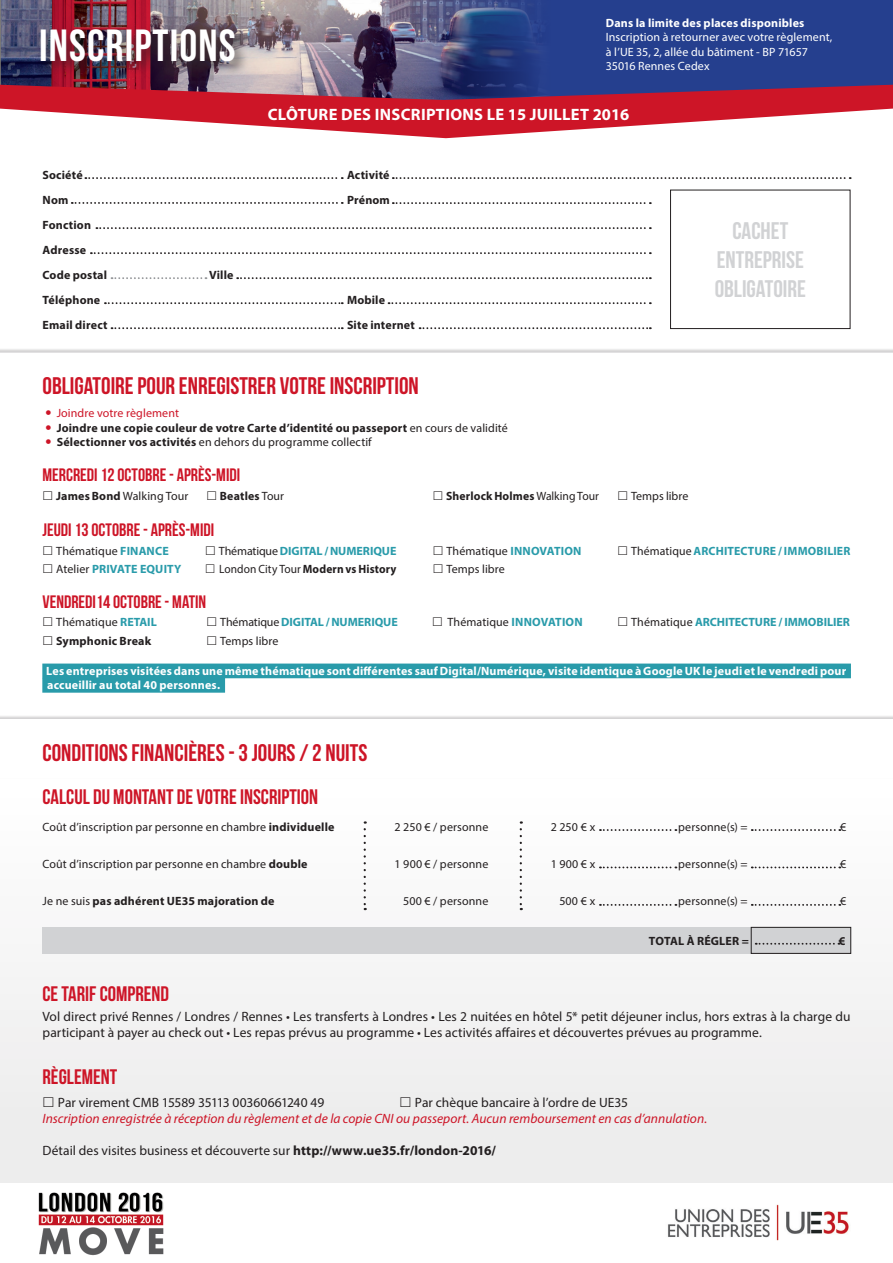
<style>
.page{position:relative;width:893px;height:1263px;background:#fff}
.page>*{position:absolute;margin:0;border:0;box-sizing:border-box;transform-origin:0 0}
.t1{font:700 45px "Bebas Neue";letter-spacing:.025em;color:#fff}
.t2{font:700 24px "Bebas Neue";color:#cd1527}
.t3{font:700 24px "Bebas Neue";color:#d1d2d4}
.t4{font:700 21px "Bebas Neue";color:#cd1527}
.t5{font:700 18px "Bebas Neue";color:#cd1527}
.t6{font:700 16.5px "Myriad Pro";letter-spacing:.02em;color:#fff}
.Style_de_paragraphe{font:13.5px/16.2px "Myriad Pro";letter-spacing:.005em;color:#231f20}
.Style_de_paragraphe-2{font:italic 13.5px "Myriad Pro";color:#cd1527}
.Style_de_paragraphe-3{font:12px "Myriad Pro";letter-spacing:.01em;color:#231f20}
.Style_de_paragraphe-4{font:700 12px "Myriad Pro";letter-spacing:.015em;color:#231f20}
.Style_de_paragraphe-5{font:700 12px/14.4px "Myriad Pro";letter-spacing:.015em;color:#fff}
.Style_de_paragraphe-6{font:700 12px "Myriad Pro";color:#299baa}
.Style_de_paragraphe-7{font:12px "Myriad Pro";letter-spacing:.005em;color:#fff}
.Style_de_paragraphe-8{font:700 12px "Myriad Pro";letter-spacing:.015em;color:#231f20;scale:.95 1}
.Style_de_paragraphe-9{font:12px "Myriad Pro";letter-spacing:.005em;color:#cd1527}
.s1{font-weight:400}
.s2{font-weight:700}
.s3{font-weight:700;color:#299baa}
.s4{font-weight:400;color:#231f20}
.s5{color:#299baa}
</style>
<div class="page">
<img style="left:1px;top:0;width:325px;height:85px">
<svg style="left:326px;top:0;width:567px;height:85px;fill:#253f8e"></svg>
<svg style="left:0;top:85px;width:893px;height:53px;fill:#cd1527"></svg>
<div style="left:38px;top:26px;width:212px;height:50px;background:#231f20;opacity:.6"></div>
<img style="left:668px;top:1204px;width:181px;height:37px">
<img style="left:38px;top:1192px;width:126px;height:63px">
<div style="left:0;top:348px;width:893px;height:64px;background:#231f20;opacity:.2"></div>
<svg style="left:0;top:353px;width:893px;height:59px"></svg>
<div style="left:0;top:715px;width:893px;height:63px;background:#231f20;opacity:.2"></div>
<svg style="left:0;top:719px;width:893px;height:47px"></svg>
<div style="left:0;top:766px;width:893px;height:416px;background:#f4f4f4"></div>
<div style="left:670px;top:190px;width:180px;height:139px;border:1px solid #231f20"></div>
<div style="left:43px;top:927px;width:808px;height:26px;background:#d1d2d4"></div>
<svg style="left:364px;top:821px;width:2px;height:89px"></svg>
<svg style="left:520px;top:821px;width:2px;height:89px"></svg>
<div style="left:751px;top:927px;width:100px;height:27px;border:1px solid #231f20"></div>
<svg style="left:85px;top:177px;width:258px;height:2px"></svg>
<svg style="left:72px;top:202px;width:271px;height:2px"></svg>
<svg style="left:112px;top:277px;width:94px;height:2px"></svg>
<svg style="left:105px;top:302px;width:238px;height:2px"></svg>
<svg style="left:112px;top:327px;width:231px;height:2px"></svg>
<svg style="left:393px;top:177px;width:458px;height:2px"></svg>
<svg style="left:393px;top:202px;width:258px;height:2px"></svg>
<svg style="left:237px;top:277px;width:414px;height:2px"></svg>
<svg style="left:389px;top:302px;width:262px;height:2px"></svg>
<svg style="left:420px;top:327px;width:231px;height:2px"></svg>
<svg style="left:96px;top:227px;width:555px;height:2px"></svg>
<svg style="left:91px;top:252px;width:560px;height:2px"></svg>
<svg style="left:600px;top:829px;width:76px;height:2px"></svg>
<svg style="left:752px;top:829px;width:88px;height:2px"></svg>
<svg style="left:600px;top:866px;width:76px;height:2px"></svg>
<svg style="left:752px;top:866px;width:88px;height:2px"></svg>
<svg style="left:600px;top:904px;width:76px;height:2px"></svg>
<svg style="left:752px;top:904px;width:88px;height:2px"></svg>
<svg style="left:756px;top:943px;width:83px;height:2px"></svg>
<div style="left:42px;top:663px;width:809px;height:15px;background:#299baa"></div>
<div style="left:42px;top:678px;width:183px;height:15px;background:#299baa"></div>
<p class="t1" style="left:39px;top:21px;width:198px">INSCRIPTIONS</p>
<p class="Style_de_paragraphe-5" style="left:606px;top:15px;width:200px">Dans la limite des places disponibles</p>
<p class="Style_de_paragraphe-7" style="left:606px;top:30px;width:228px">Inscription à retourner avec votre règlement,</p>
<p class="Style_de_paragraphe-7" style="left:606px;top:44px;width:203px">à l’UE 35, 2, allée du bâtiment - BP 71657</p>
<p class="Style_de_paragraphe-7" style="left:606px;top:59px;width:105px">35016 Rennes Cedex</p>
<p class="t6" style="left:268px;top:103px;width:363px">CLÔTURE DES INSCRIPTIONS LE 15 JUILLET 2016</p>
<p class="Style_de_paragraphe-4" style="left:43px;top:167px;width:42px">Société</p>
<p class="Style_de_paragraphe-4" style="left:347px;top:167px;width:44px">Activité</p>
<p class="Style_de_paragraphe-4" style="left:43px;top:192px;width:27px">Nom</p>
<p class="Style_de_paragraphe-4" style="left:347px;top:192px;width:44px">Prénom</p>
<p class="Style_de_paragraphe-4" style="left:43px;top:217px;width:50px">Fonction</p>
<p class="Style_de_paragraphe-4" style="left:43px;top:242px;width:45px">Adresse</p>
<p class="Style_de_paragraphe-4" style="left:43px;top:267px;width:66px">Code postal</p>
<p class="Style_de_paragraphe-4" style="left:209px;top:267px;width:26px">Ville</p>
<p class="Style_de_paragraphe-4" style="left:43px;top:292px;width:59px">Téléphone</p>
<p class="Style_de_paragraphe-4" style="left:347px;top:292px;width:40px">Mobile</p>
<p class="Style_de_paragraphe-4" style="left:43px;top:317px;width:66px">Email direct</p>
<p class="Style_de_paragraphe-4" style="left:347px;top:317px;width:69px">Site internet</p>
<p class="t2" style="left:43px;top:373px;width:378px">OBLIGATOIRE POUR ENREGISTRER VOTRE INSCRIPTION</p>
<p class="Style_de_paragraphe-9" style="left:57px;top:406px;width:124px">Joindre votre règlement</p>
<p class="Style_de_paragraphe-4" style="left:57px;top:420px;width:453px">Joindre une copie couleur de votre Carte d’identité ou passeport <span class="s1">en cours de validité</span></p>
<p class="Style_de_paragraphe-3" style="left:57px;top:434px;width:317px"><span class="s2">Sélectionner vos activités</span> en dehors du programme collectif</p>
<p class="t5" style="left:43px;top:465px;width:199px">MERCREDI 12 OCTOBRE - APRÈS-MIDI</p>
<p class="Style_de_paragraphe-3" style="left:56px;top:488px;width:134px"><span class="s2">James Bond</span> Walking Tour</p>
<p class="Style_de_paragraphe-4" style="left:220px;top:488px;width:66px">Beatles <span class="s1">Tour</span></p>
<p class="Style_de_paragraphe-4" style="left:446px;top:488px;width:154px">Sherlock Holmes <span class="s1">Walking Tour</span></p>
<p class="Style_de_paragraphe-3" style="left:631px;top:488px;width:59px">Temps libre</p>
<p class="t3" style="left:732px;top:218px;width:57px">CACHET</p>
<p class="t3" style="left:717px;top:246px;width:89px">ENTREPRISE</p>
<p class="t3" style="left:715px;top:275px;width:93px">OBLIGATOIRE</p>
<p class="t5" style="left:43px;top:520px;width:173px">JEUDI 13 OCTOBRE - APRÈS-MIDI</p>
<p class="Style_de_paragraphe-3" style="left:56px;top:543px;width:114px">Thématique <span class="s3">FINANCE</span></p>
<p class="Style_de_paragraphe-6" style="left:219px;top:543px;width:179px"><span class="s4">Thématique</span> DIGITAL / NUMERIQUE</p>
<p class="Style_de_paragraphe-3" style="left:446px;top:543px;width:137px">Thématique <span class="s3">INNOVATION</span></p>
<p class="Style_de_paragraphe-6" style="left:631px;top:543px;width:221px"><span class="s4">Thématique</span> ARCHITECTURE / IMMOBILIER</p>
<p class="Style_de_paragraphe-6" style="left:56px;top:561px;width:127px"><span class="s4">Atelier</span> PRIVATE EQUITY</p>
<p class="Style_de_paragraphe-8" style="left:219px;top:561px;width:188px"><span class="s1">London City Tour</span> Modern vs History</p>
<p class="Style_de_paragraphe-3" style="left:446px;top:562px;width:60px">Temps libre</p>
<p class="t5" style="left:43px;top:592px;width:165px">VENDREDI14 OCTOBRE - MATIN</p>
<p class="Style_de_paragraphe-3" style="left:56px;top:615px;width:102px">Thématique <span class="s3">RETAIL</span></p>
<p class="Style_de_paragraphe-4" style="left:56px;top:633px;width:97px">Symphonic Break</p>
<p class="Style_de_paragraphe-6" style="left:220px;top:615px;width:179px"><span class="s4">Thématique</span> DIGITAL / NUMERIQUE</p>
<p class="Style_de_paragraphe-6" style="left:631px;top:615px;width:220px"><span class="s4">Thématique</span> ARCHITECTURE / IMMOBILIER</p>
<p class="Style_de_paragraphe-3" style="left:447px;top:615px;width:137px">Thématique <span class="s3">INNOVATION</span></p>
<p class="Style_de_paragraphe-3" style="left:220px;top:633px;width:60px">Temps libre</p>
<p class="Style_de_paragraphe-5" style="left:46px;top:663px;width:806px">Les entreprises visitées dans une même thématique sont différentes sauf Digital/Numérique, visite identique à Google UK le jeudi et le vendredi pour<span class="s5">r </span>accueillir au total 40 personnes.</p>
<p class="t2" style="left:43px;top:739px;width:326px">CONDITIONS FINANCIÈRES - 3 JOURS / 2 NUITS</p>
<p class="t4" style="left:43px;top:786px;width:277px">CALCUL DU MONTANT DE VOTRE INSCRIPTION</p>
<p class="Style_de_paragraphe-3" style="left:43px;top:819px;width:293px">Coût d’inscription par personne en chambre <span class="s2">individuelle</span></p>
<p class="Style_de_paragraphe-3" style="left:43px;top:857px;width:267px">Coût d’inscription par personne en chambre <span class="s2">double</span></p>
<p class="Style_de_paragraphe-4" style="left:43px;top:893px;width:233px"><span class="s1">Je ne suis</span> pas adhérent UE35 majoration de</p>
<p class="Style_de_paragraphe-3" style="left:395px;top:819px;width:95px">2 250 € / personne</p>
<p class="Style_de_paragraphe-3" style="left:395px;top:857px;width:95px">1 900 € / personne</p>
<p class="Style_de_paragraphe-3" style="left:403px;top:894px;width:87px">500 € / personne</p>
<p class="Style_de_paragraphe-3" style="left:551px;top:819px;width:46px">2 250 € x</p>
<p class="Style_de_paragraphe-3" style="left:678px;top:819px;width:71px">personne(s) =</p>
<p class="Style_de_paragraphe-3" style="left:840px;top:819px;width:8px">€</p>
<p class="Style_de_paragraphe-3" style="left:551px;top:857px;width:46px">1 900€ x</p>
<p class="Style_de_paragraphe-3" style="left:678px;top:857px;width:71px">personne(s) =</p>
<p class="Style_de_paragraphe-3" style="left:840px;top:857px;width:8px">€</p>
<p class="Style_de_paragraphe-3" style="left:559px;top:894px;width:37px">500€ x</p>
<p class="Style_de_paragraphe-3" style="left:678px;top:894px;width:71px">personne(s) =</p>
<p class="Style_de_paragraphe-3" style="left:840px;top:894px;width:8px">€</p>
<p class="Style_de_paragraphe-4" style="left:839px;top:933px;width:8px">€</p>
<p class="Style_de_paragraphe-4" style="left:649px;top:933px;width:101px">TOTAL À RÉGLER =</p>
<p class="t4" style="left:43px;top:982px;width:128px">CE TARIF COMPREND</p>
<p class="Style_de_paragraphe" style="left:43px;top:1008px;width:809px">Vol direct privé Rennes / Londres / Rennes • Les transferts à Londres • Les 2 nuitées en hôtel 5* petit déjeuner inclus, hors extras à la charge du participant à payer au check out • Les repas prévus au programme • Les activités affaires et découvertes prévues au programme.</p>
<p class="t4" style="left:43px;top:1066px;width:76px">RÈGLEMENT</p>
<p class="Style_de_paragraphe" style="left:58px;top:1094px;width:268px">Par virement CMB 15589 35113 00360661240 49</p>
<p class="Style_de_paragraphe" style="left:415px;top:1094px;width:215px">Par chèque bancaire à l’ordre de UE35</p>
<p class="Style_de_paragraphe-2" style="left:43px;top:1110px;width:666px">Inscription enregistrée à réception du règlement et de la copie CNI ou passeport. Aucun remboursement en cas d’annulation.</p>
<p class="Style_de_paragraphe" style="left:43px;top:1142px;width:455px">Détail des visites business et découverte sur <span class="s2">http://www.ue35.fr/london-2016/</span></p>
</div>
